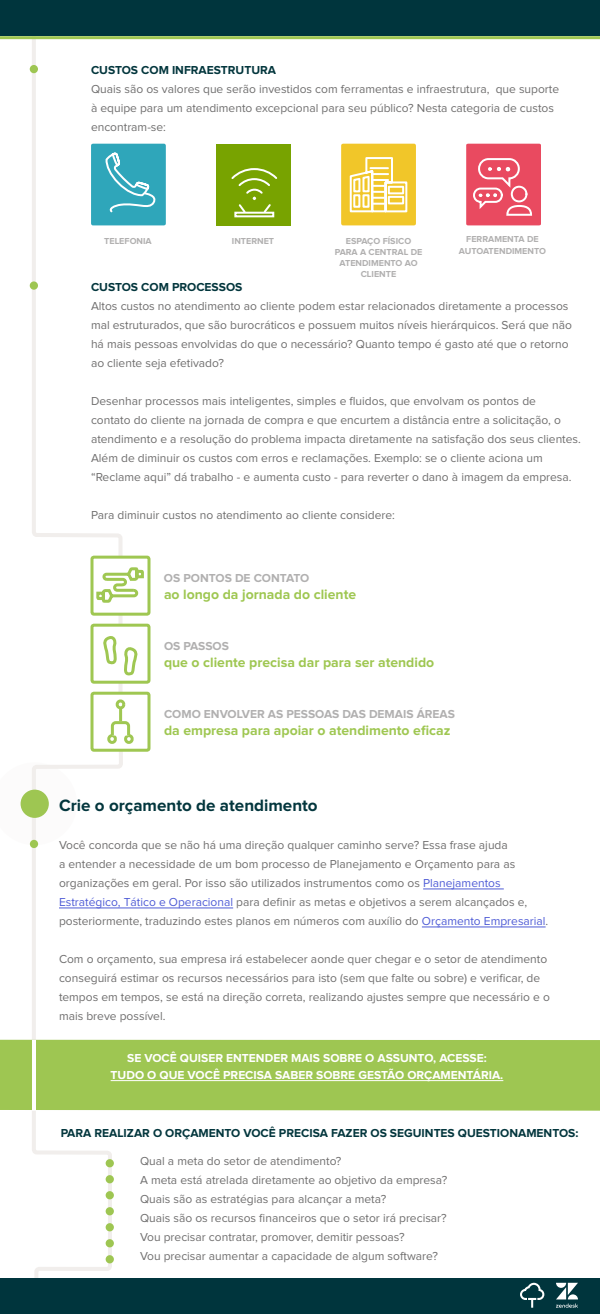
<style>
.page{position:relative;width:600px;height:1314px;background:#fff}
.page>*{position:absolute;margin:0;border:0;box-sizing:border-box;transform-origin:0 0}
.t1{font:700 17px "Proxima Nova";color:#03363d}
.t2{font:700 14px "Proxima Nova";color:#9fc752}
.t3{font:12px/19px "Proxima Nova";color:#706f6f}
.t4{font:700 12px "Proxima Nova";color:#03363d}
.t5{font:700 12px/17px "Proxima Nova";color:#fff;text-align:center}
.t6{font:700 12px "Proxima Nova";color:#b1b0b0}
.t7{font:700 9px/11px "Proxima Nova";color:#b1b0b0;text-align:center}
.s1{color:#4f5cd6}
</style>
<div class="page">
<svg style="left:30px;top:751px;width:95px;height:527px"></svg>
<div style="left:0;top:1039px;width:600px;height:71px;background:#9ec652"></div>
<svg style="left:30px;top:39px;width:95px;height:652px"></svg>
<div style="left:30px;top:65px;width:8px;height:8px;background:#9ec652;border-radius:50%"></div>
<div style="left:30px;top:281px;width:8px;height:9px;background:#9ec652;border-radius:50%"></div>
<div style="left:341px;top:144px;width:75px;height:81px;background:#f1c629;border-radius:2px"></div>
<svg style="left:349px;top:157px;width:59px;height:56px"></svg>
<svg style="left:466px;top:144px;width:75px;height:81px;background:#eb5e71"></svg>
<div style="left:91px;top:144px;width:75px;height:81px;background:#2fa6ba;border-radius:2px"></div>
<svg style="left:105px;top:152px;width:51px;height:61px"></svg>
<div style="left:216px;top:144px;width:75px;height:81px;background:#78a300"></div>
<div style="left:234px;top:212px;width:40px;height:5px;border:2px solid #fff"></div>
<svg style="left:231px;top:168px;width:47px;height:46px"></svg>
<div style="left:92px;top:557px;width:57px;height:57px;background:#fff;border-radius:2px"></div>
<div style="left:90px;top:555px;width:60px;height:60px;border:3px solid #9fc752;border-radius:2px"></div>
<svg style="left:96px;top:567px;width:48px;height:36px"></svg>
<div style="left:92px;top:625px;width:57px;height:57px;background:#fff;border-radius:2px"></div>
<div style="left:90px;top:623px;width:60px;height:60px;border:3px solid #9fc752;border-radius:2px"></div>
<svg style="left:103px;top:636px;width:35px;height:40px"></svg>
<div style="left:90px;top:691px;width:60px;height:60px;border:3px solid #9fc752;border-radius:2px"></div>
<svg style="left:107px;top:699px;width:27px;height:45px"></svg>
<div style="left:0;top:1278px;width:600px;height:35px;background:#00353d"></div>
<svg style="left:556px;top:1282px;width:22px;height:25px"></svg>
<svg style="left:520px;top:1282px;width:24px;height:25px"></svg>
<div style="left:0;top:0;width:600px;height:36px;background:#00353d"></div>
<hr style="left:0;top:36px;width:600px;height:3px;background:#9fc752">
<svg style="left:20px;top:762px;width:57px;height:83px"></svg>
<hr style="left:423px;top:888px;width:81px;height:1px;background:#4f5cd6">
<hr style="left:59px;top:907px;width:174px;height:1px;background:#4f5cd6">
<hr style="left:422px;top:926px;width:124px;height:1px;background:#4f5cd6">
<hr style="left:111px;top:1080px;width:392px;height:1px;background:#fff">
<div style="left:21px;top:789px;width:28px;height:29px;background:#9ec652;border-radius:50%"></div>
<div style="left:30px;top:839px;width:8px;height:9px;background:#9ec652;border-radius:50%"></div>
<hr style="left:32px;top:1039px;width:4px;height:71px;background:#fff">
<div style="left:106px;top:1159px;width:8px;height:8px;background:#9ec652;border-radius:50%"></div>
<div style="left:106px;top:1207px;width:8px;height:8px;background:#9ec652;border-radius:50%"></div>
<div style="left:106px;top:1239px;width:8px;height:8px;background:#9ec652;border-radius:50%"></div>
<div style="left:106px;top:1191px;width:8px;height:8px;background:#9ec652;border-radius:50%"></div>
<div style="left:106px;top:1175px;width:8px;height:8px;background:#9ec652;border-radius:50%"></div>
<div style="left:106px;top:1223px;width:8px;height:8px;background:#9ec652;border-radius:50%"></div>
<div style="left:106px;top:1255px;width:8px;height:8px;background:#9ec652;border-radius:50%"></div>
<p class="t4" style="left:91px;top:65px;width:187px">CUSTOS COM INFRAESTRUTURA</p>
<p class="t3" style="left:91px;top:80px;width:470px">Quais são os valores que serão investidos com ferramentas e infraestrutura, que suporte à equipe para um atendimento excepcional para seu público? Nesta categoria de custos encontram-se:</p>
<p class="t7" style="left:104px;top:236px;width:49px">TELEFONIA</p>
<p class="t7" style="left:232px;top:236px;width:44px">INTERNET</p>
<p class="t7" style="left:335px;top:236px;width:89px">ESPAÇO FÍSICO<br>PARA A CENTRAL DE<br>ATENDIMENTO AO<br>CLIENTE</p>
<p class="t7" style="left:459px;top:234px;width:89px">FERRAMENTA DE<br>AUTOATENDIMENTO</p>
<p class="t4" style="left:91px;top:281px;width:153px">CUSTOS COM PROCESSOS</p>
<p class="t3" style="left:91px;top:297px;width:482px">Altos custos no atendimento ao cliente podem estar relacionados diretamente a processos mal estruturados, que são burocráticos e possuem muitos níveis hierárquicos. Será que não há mais pessoas envolvidas do que o necessário? Quanto tempo é gasto até que o retorno ao cliente seja efetivado?</p>
<p class="t3" style="left:91px;top:392px;width:491px">Desenhar processos mais inteligentes, simples e fluidos, que envolvam os pontos de<br>contato do cliente na jornada de compra e que encurtem a distância entre a solicitação, o atendimento e a resolução do problema impacta diretamente na satisfação dos seus clientes.<br>Além de diminuir os custos com erros e reclamações. Exemplo: se o cliente aciona um “Reclame aqui” dá trabalho - e aumenta custo - para reverter o dano à imagem da empresa.</p>
<p class="t3" style="left:91px;top:506px;width:306px">Para diminuir custos no atendimento ao cliente considere:</p>
<p class="t6" style="left:164px;top:572px;width:147px">OS PONTOS DE CONTATO</p>
<p class="t2" style="left:164px;top:588px;width:194px">ao longo da jornada do cliente</p>
<p class="t6" style="left:164px;top:640px;width:66px">OS PASSOS</p>
<p class="t2" style="left:164px;top:656px;width:272px">que o cliente precisa dar para ser atendido</p>
<p class="t6" style="left:164px;top:708px;width:292px">COMO ENVOLVER AS PESSOAS DAS DEMAIS ÁREAS</p>
<p class="t2" style="left:164px;top:724px;width:288px">da empresa para apoiar o atendimento eficaz</p>
<h1 class="t1" style="left:59px;top:797px;width:260px">Crie o orçamento de atendimento</h1>
<p class="t3" style="left:59px;top:836px;width:491px">Você concorda que se não há uma direção qualquer caminho serve? Essa frase ajuda<br>a entender a necessidade de um bom processo de Planejamento e Orçamento para as organizações em geral. Por isso são utilizados instrumentos como os <span class="s1">Planejamentos Estratégico, Tático e Operacional</span> para definir as metas e objetivos a serem alcançados e, posteriormente, traduzindo estes planos em números com auxílio do <span class="s1">Orçamento Empresarial</span>.</p>
<p class="t3" style="left:59px;top:950px;width:492px">Com o orçamento, sua empresa irá estabelecer aonde quer chegar e o setor de atendimento conseguirá estimar os recursos necessários para isto (sem que falte ou sobre) e verificar, de tempos em tempos, se está na direção correta, realizando ajustes sempre que necessário e o mais breve possível.</p>
<p class="t5" style="left:111px;top:1050px;width:394px">SE VOCÊ QUISER ENTENDER MAIS SOBRE O ASSUNTO, ACESSE:<br>TUDO O QUE VOCÊ PRECISA SABER SOBRE GESTÃO ORÇAMENTÁRIA.</p>
<p class="t4" style="left:61px;top:1127px;width:519px">PARA REALIZAR O ORÇAMENTO VOCÊ PRECISA FAZER OS SEGUINTES QUESTIONAMENTOS:</p>
<p class="t3" style="left:140px;top:1152px;width:309px">Qual a meta do setor de atendimento?<br>A meta está atrelada diretamente ao objetivo da empresa?<br>Quais são as estratégias para alcançar a meta?<br>Quais são os recursos financeiros que o setor irá precisar?<br>Vou precisar contratar, promover, demitir pessoas?<br>Vou precisar aumentar a capacidade de algum software?</p>
</div>
